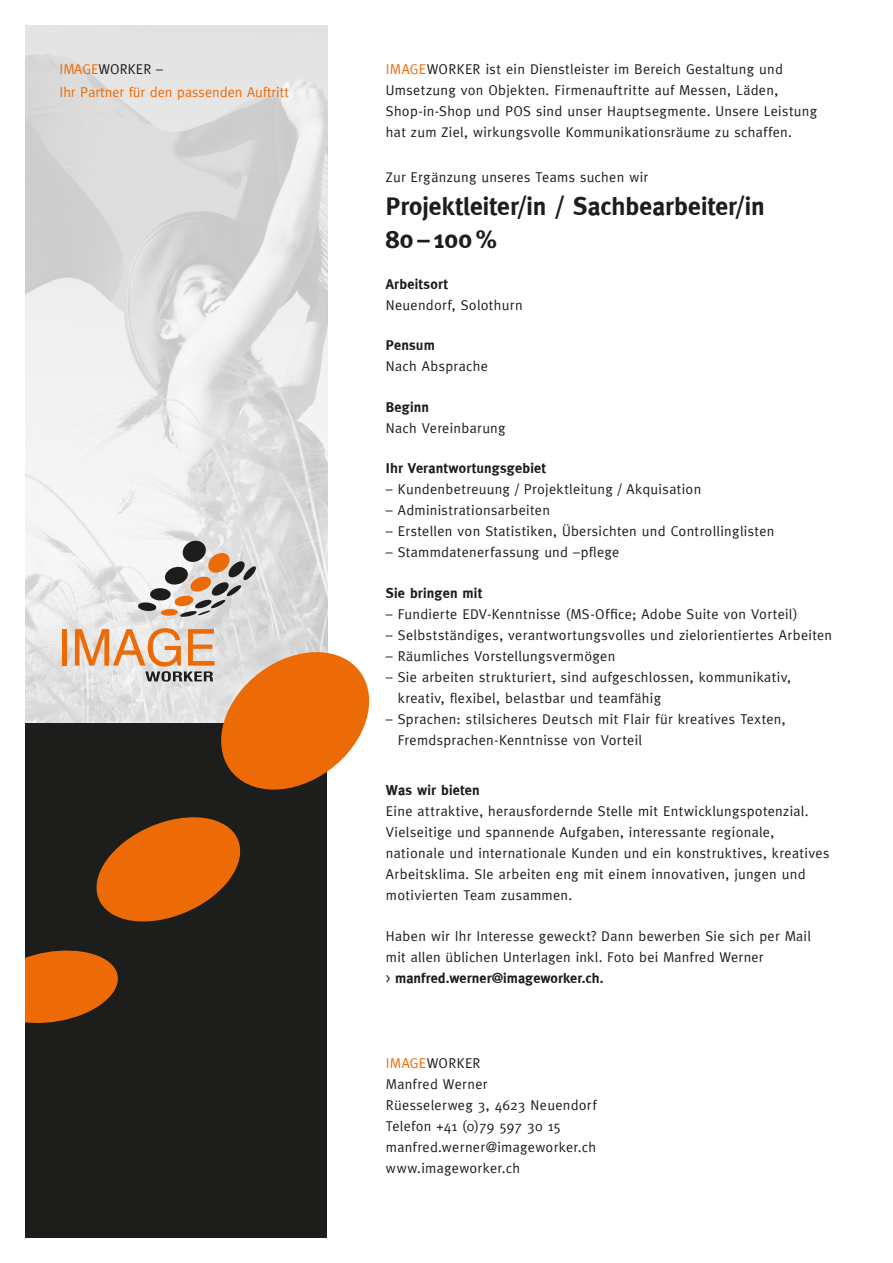
<style>
.page{position:relative;width:893px;height:1263px;background:#fff}
.page>*{position:absolute;margin:0;border:0;box-sizing:border-box;transform-origin:0 0}
.t1{font:700 25.5px/33px "Meta";color:#1d1d1b}
.t2{font:14.25px/21px "Meta";letter-spacing:.025em;color:#1d1d1b}
.t3{font:700 14.25px "Meta";letter-spacing:.01em;color:#1d1d1b}
.t4{font:14.25px/22.5px "Meta";color:#ed6b06}
.s1{color:#1d1d1b}
.s2{color:#ed6b06}
.s3{font-weight:700}
</style>
<div class="page">
<img style="left:26px;top:26px;width:301px;height:697px">
<div style="left:26px;top:723px;width:301px;height:514px;background:#1d1d1b"></div>
<svg style="left:96px;top:817px;width:145px;height:105px"></svg>
<svg style="left:26px;top:950px;width:92px;height:73px"></svg>
<svg style="left:137px;top:541px;width:119px;height:76px"></svg>
<div style="left:62px;top:629px;width:5px;height:37px;background:#ed6b06"></div>
<svg style="left:75px;top:628px;width:294px;height:162px"></svg>
<p class="t4" style="left:60px;top:58px;width:231px">IMAGE<span class="s1">WORKER –<br></span>Ihr Partner für den passenden Auftritt</p>
<p class="t2" style="left:386px;top:59px;width:433px"><span class="s2">IMAGE</span>WORKER ist ein Dienstleister im Bereich Gestaltung und Umsetzung von Objekten. Firmenauftritte auf Messen, Läden, Shop-in-Shop und POS sind unser Hauptsegmente. Unsere Leistung hat zum Ziel, wirkungsvolle Kommunikationsräume zu schaffen.</p>
<p class="t2" style="left:386px;top:167px;width:264px">Zur Ergänzung unseres Teams suchen wir</p>
<h1 class="t1" style="left:386px;top:190px;width:380px">Projektleiter/in / Sachbearbeiter/in<br>80 – 100 %</h1>
<p class="t3" style="left:386px;top:276px;width:63px">Arbeitsort</p>
<p class="t2" style="left:386px;top:294px;width:138px">Neuendorf, Solothurn</p>
<p class="t3" style="left:386px;top:337px;width:50px">Pensum</p>
<p class="t2" style="left:386px;top:356px;width:104px">Nach Absprache</p>
<p class="t3" style="left:386px;top:399px;width:45px">Beginn</p>
<p class="t2" style="left:386px;top:417px;width:121px">Nach Vereinbarung</p>
<p class="t3" style="left:386px;top:460px;width:161px">Ihr Verantwortungsgebiet</p>
<p class="t2" style="left:386px;top:479px;width:317px">– Kundenbetreuung / Projektleitung / Akquisation</p>
<p class="t2" style="left:386px;top:500px;width:166px">– Administrationsarbeiten</p>
<p class="t2" style="left:386px;top:521px;width:390px">– Erstellen von Statistiken, Übersichten und Controllinglisten</p>
<p class="t2" style="left:386px;top:542px;width:235px">– Stammdatenerfassung und –pflege</p>
<p class="t3" style="left:386px;top:585px;width:98px">Sie bringen mit</p>
<p class="t2" style="left:386px;top:603px;width:413px">– Fundierte EDV-Kenntnisse (MS-Office; Adobe Suite von Vorteil)</p>
<p class="t2" style="left:386px;top:624px;width:448px">– Selbstständiges, verantwortungsvolles und zielorientiertes Arbeiten</p>
<p class="t2" style="left:386px;top:645px;width:231px">– Räumliches Vorstellungsvermögen</p>
<p class="t2" style="left:398px;top:666px;width:395px;text-indent:-12px">– Sie arbeiten strukturiert, sind aufgeschlossen, kommunikativ, kreativ, flexibel, belastbar und teamfähig</p>
<p class="t2" style="left:398px;top:708px;width:389px;text-indent:-12px">– Sprachen: stilsicheres Deutsch mit Flair für kreatives Texten,<br>Fremdsprachen-Kenntnisse von Vorteil</p>
<p class="t3" style="left:386px;top:782px;width:95px">Was wir bieten</p>
<p class="t2" style="left:386px;top:801px;width:445px">Eine attraktive, herausfordernde Stelle mit Entwicklungspotenzial.<br>Vielseitige und spannende Aufgaben, interessante regionale, nationale und internationale Kunden und ein konstruktives, kreatives Arbeitsklima. SIe arbeiten eng mit einem innovativen, jungen und motivierten Team zusammen.</p>
<p class="t2" style="left:386px;top:925px;width:427px">Haben wir Ihr Interesse geweckt? Dann bewerben Sie sich per Mail mit allen üblichen Unterlagen inkl. Foto bei Manfred Werner<br>&gt; <span class="s3">manfred.werner@imageworker.ch.</span></p>
<p class="t2" style="left:386px;top:1052px;width:212px"><span class="s2">IMAGE</span>WORKER<br>Manfred Werner<br>Rüesselerweg 3, 4623 Neuendorf<br>Telefon +41 (0)79 597 30 15 manfred.werner@imageworker.ch www.imageworker.ch</p>
</div>
